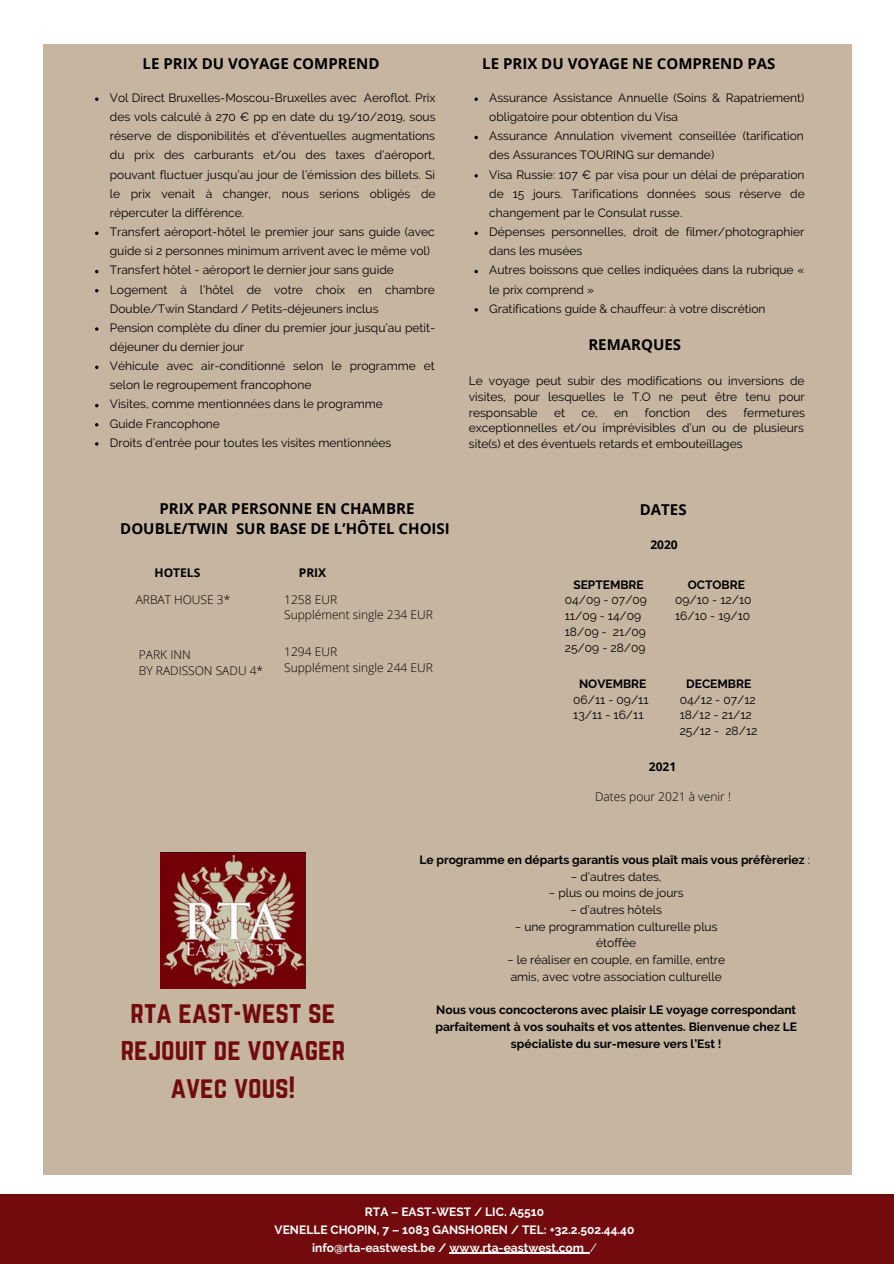
<style>
.page{position:relative;width:894px;height:1264px;background:#fff}
.page>*{position:absolute;margin:0;border:0;box-sizing:border-box;transform-origin:0 0}
.t1{font:27px/37.2px "Norwester";color:#730b0e;text-align:center}
.t2{font:700 15px/20.2px "Open Sans";color:#000;text-align:center}
.t3{font:12px/19.2px "Raleway";color:#000}
.t4{font:700 12px/16.6px "Raleway";color:#000;text-align:center}
.t5{font:700 12px/18px "Raleway";color:#fdfdfc;text-align:center}
.t6{font:300 12px/15.8px "Open Sans";color:#000}
.t7{font:700 12px "Open Sans";color:#000}
.s1{font-weight:700}
.s2{font-weight:400}
</style>
<div class="page">
<div style="left:0;top:1193px;width:893px;height:70px;background:#730b0e"></div>
<div style="left:43px;top:45px;width:808px;height:1130px;background:#c6b5a0"></div>
<hr style="left:449px;top:1252px;width:140px;height:1px;background:#fdfdfc">
<svg style="left:95px;top:97px;width:3px;height:4px"></svg>
<svg style="left:95px;top:327px;width:3px;height:4px"></svg>
<img style="left:161px;top:852px;width:144px;height:136px">
<p class="t2" style="left:143px;top:53px;width:238px">LE PRIX DU VOYAGE COMPREND</p>
<p class="t3" style="left:110px;top:88px;width:327px">Vol Direct Bruxelles-Moscou-Bruxelles avec Aeroflot. Prix des vols calculé à 270 € pp en date du 19/10/2019, sous réserve de disponibilités et d’éventuelles augmentations du prix des carburants et/ou des taxes d’aéroport, pouvant fluctuer jusqu’au jour de l’émission des billets. Si le prix venait à changer, nous serions obligés de répercuter la différence.<br>Transfert aéroport-hôtel le premier jour sans guide (avec guide si 2 personnes minimum arrivent avec le même vol)<br>Transfert hôtel - aéroport le dernier jour sans guide Logement à l’hôtel de votre choix en chambre Double/Twin Standard / Petits-déjeuners inclus<br>Pension complète du dîner du premier jour jusqu’au petit&shy;déjeuner du dernier jour<br>Véhicule avec air-conditionné selon le programme et selon le regroupement francophone<br>Visites, comme mentionnées dans le programme<br>Guide Francophone<br>Droits d’entrée pour toutes les visites mentionnées</p>
<p class="t2" style="left:482px;top:53px;width:295px">LE PRIX DU VOYAGE NE COMPREND PAS</p>
<p class="t3" style="left:489px;top:88px;width:317px">Assurance Assistance Annuelle (Soins &amp; Rapatriement) obligatoire pour obtention du Visa<br>Assurance Annulation vivement conseillée (tarification des Assurances TOURING sur demande)<br>Visa Russie: 107 € par visa pour un délai de préparation de 15 jours. Tarifications données sous réserve de changement par le Consulat russe.<br>Dépenses personnelles, droit de filmer/photographier dans les musées<br>Autres boissons que celles indiquées dans la rubrique « le prix comprend »<br>Gratifications guide &amp; chauffeur: à votre discrétion</p>
<p class="t2" style="left:588px;top:334px;width:94px">REMARQUES</p>
<p class="t3" style="left:468px;top:373px;width:337px;line-height:15.8px;text-align:justify">Le voyage peut subir des modifications ou inversions de visites, pour lesquelles le T.O ne peut être tenu pour responsable</p>
<p class="t3" style="left:468px;top:404px;width:337px;line-height:15.8px;text-align:justify;text-indent:274px">fermetures exceptionnelles et/ou imprévisibles d’un ou de plusieurs site(s) et des éventuels retards et embouteillages</p>
<p class="t3" style="left:554px;top:403px;width:13px">et</p>
<p class="t3" style="left:581px;top:403px;width:18px">ce,</p>
<p class="t3" style="left:614px;top:403px;width:16px">en</p>
<p class="t3" style="left:644px;top:403px;width:47px">fonction</p>
<p class="t3" style="left:706px;top:403px;width:22px">des</p>
<p class="t2" style="left:120px;top:498px;width:331px">PRIX PAR PERSONNE EN CHAMBRE<br>DOUBLE/TWIN SUR BASE DE L’HÔTEL CHOISI</p>
<p class="t7" style="left:154px;top:564px;width:47px">HOTELS</p>
<p class="t7" style="left:299px;top:564px;width:29px">PRIX</p>
<p class="t6" style="left:284px;top:591px;width:150px">1258 EUR<br>Supplément single 234 EUR</p>
<p class="t6" style="left:139px;top:647px;width:126px">PARK INN<br>BY RADISSON SADU 4*</p>
<p class="t6" style="left:284px;top:643px;width:150px">1294 EUR<br>Supplément single 244 EUR</p>
<p class="t6" style="left:136px;top:591px;width:96px">ARBAT HOUSE 3*</p>
<p class="t2" style="left:639px;top:499px;width:48px">DATES</p>
<p class="t7" style="left:650px;top:536px;width:29px">2020</p>
<p class="t4" style="left:573px;top:576px;width:72px">SEPTEMBRE</p>
<p class="t3" style="left:564px;top:592px;width:84px;line-height:15.8px">04/09 - 07/09<br>11/09 - 14/09<br>18/09 - 21/09<br>25/09 - 28/09</p>
<p class="t4" style="left:579px;top:675px;width:69px">NOVEMBRE</p>
<p class="t3" style="left:573px;top:691px;width:77px;line-height:15.8px">06/11 - 09/11<br>13/11 - 16/11</p>
<p class="t4" style="left:687px;top:576px;width:59px">OCTOBRE</p>
<p class="t3" style="left:675px;top:592px;width:78px;line-height:15.8px">09/10 - 12/10<br>16/10 - 19/10</p>
<p class="t4" style="left:686px;top:675px;width:66px">DECEMBRE</p>
<p class="t3" style="left:679px;top:691px;width:79px;line-height:15.8px">04/12 - 07/12<br>18/12 - 21/12<br>25/12 - 28/12</p>
<p class="t7" style="left:648px;top:757px;width:29px">2021</p>
<p class="t6" style="left:595px;top:788px;width:137px">Dates pour 2021 à venir !</p>
<h1 class="t1" style="left:121px;top:995px;width:226px">RTA EAST-WEST SE<br>REJOUIT DE VOYAGER<br>AVEC VOUS!</h1>
<p class="t3" style="left:419px;top:851px;width:392px;line-height:16.6px;text-align:center"><span class="s1">Le programme en départs garantis vous plaît mais vous préfèreriez</span> : − d’autres dates,<br>− plus ou moins de jours<br>− d’autres hôtels<br>− une programmation culturelle plus<br>étoffée<br>− le réaliser en couple, en famille, entre<br>amis, avec votre association culturelle</p>
<p class="t4" style="left:435px;top:1001px;width:363px">Nous vous concocterons avec plaisir LE voyage correspondant parfaitement à vos souhaits et vos attentes. Bienvenue chez LE spécialiste du sur-mesure vers l’Est !</p>
<p class="t5" style="left:274px;top:1202px;width:361px">RTA – EAST-WEST / LIC. A5510<br>VENELLE CHOPIN, 7 – 1083 GANSHOREN / TEL: +32.2.502.44.40 info@rta-eastwest.be / www.rta-eastwest.com <span class="s2">/</span></p>
</div>
